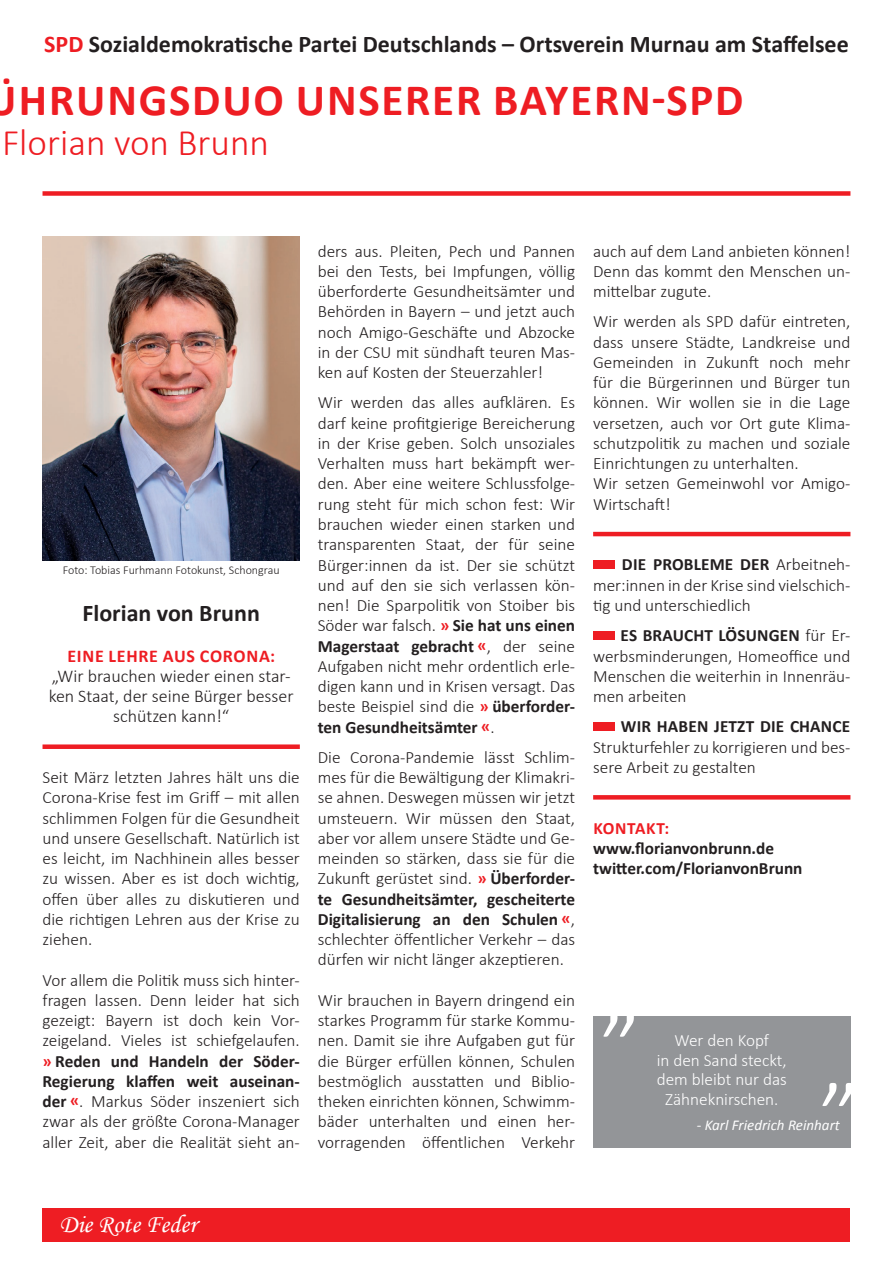
<style>
.page{position:relative;width:893px;height:1263px;background:#fff}
.page>*{position:absolute;margin:0;border:0;box-sizing:border-box;transform-origin:0 0}
.t1{font:300 99px "Calibri";color:#fff}
.t2{font:700 45px "Calibri";letter-spacing:.04em;color:#ee1d23}
.t3{font:300 37.5px "Calibri";color:#ee1d23}
.t4{font:25.5px "Monotype Corsiva";color:#fff}
.t5{font:700 24px "Calibri";color:#231f20}
.t6{font:300 18px/20.2px "Calibri";color:#231f20;text-align:center}
.t7{font:700 18px "Calibri";letter-spacing:.04em;color:#ee1d23}
.t8{font:300 17.25px/20.2px "Calibri";color:#231f20;text-align:justify}
.t9{font:700 17.25px/20.2px "Calibri";color:#231f20}
.t10{font:300 17.25px/19.5px "Calibri";color:#fff;text-align:center}
.t11{font:700 17.25px "Calibri";letter-spacing:.04em;color:#ee1d23}
.t12{font:italic 15px "Calibri";color:#fff}
.t13{font:300 12px "Calibri";color:#231f20}
.s1{color:#ee1d23}
.s2{font-weight:700;color:#ee1d23}
.s3{font-weight:700}
</style>
<div class="page">
<div style="left:43px;top:744px;width:257px;height:5px;background:#ee1d23"></div>
<hr style="left:593px;top:532px;width:257px;height:4px;background:#ee1d23">
<div style="left:593px;top:795px;width:257px;height:5px;background:#ee1d23"></div>
<div style="left:593px;top:560px;width:21px;height:9px;background:#ee1d23"></div>
<div style="left:593px;top:631px;width:21px;height:9px;background:#ee1d23"></div>
<div style="left:593px;top:722px;width:21px;height:9px;background:#ee1d23"></div>
<img style="left:43px;top:236px;width:257px;height:324px">
<div style="left:43px;top:1208px;width:807px;height:34px;background:#ee1d23"></div>
<div style="left:43px;top:191px;width:807px;height:5px;background:#ee1d23"></div>
<div style="left:593px;top:1016px;width:257px;height:132px;background:#939598"></div>
<h3 class="t5" style="left:44px;top:29px;width:806px"><span class="s1">SPD</span> Sozialdemokratische Partei Deutschlands – Ortsverein Murnau am Staffelsee</h3>
<h2 class="t2" style="left:-12px;top:71px;width:757px">ÜHRUNGSDUO UNSERER BAYERN-SPD</h2>
<h3 class="t3" style="left:2px;top:120px;width:268px">Florian von Brunn</h3>
<p class="t13" style="left:63px;top:562px;width:218px">Foto: Tobias Furhmann Fotokunst, Schongrau</p>
<h3 class="t5" style="left:82px;top:598px;width:179px">Florian von Brunn</h3>
<p class="t7" style="left:68px;top:644px;width:209px">EINE LEHRE AUS CORONA:</p>
<p class="t6" style="left:49px;top:665px;width:246px">„Wir brauchen wieder einen star&shy;ken Staat, der seine Bürger besser schützen kann!“</p>
<p class="t8" style="left:43px;top:766px;width:259px">Seit März letzten Jahres hält uns die Corona-Krise fest im Griff – mit allen schlimmen Folgen für die Gesundheit und unsere Gesellschaft. Natürlich ist es leicht, im Nachhinein alles besser zu wissen. Aber es ist doch wichtig, offen über alles zu diskutieren und die richtigen Lehren aus der Krise zu ziehen.</p>
<p class="t8" style="left:43px;top:969px;width:259px">Vor allem die Politik muss sich hinter&shy;fragen lassen. Denn leider hat sich gezeigt: Bayern ist doch kein Vor&shy;zeigeland. Vieles ist schiefgelaufen. <span class="s2">»</span> <span class="s3">Reden und Handeln der Söder-Regierung klaffen weit auseinan&shy;der</span> <span class="s2">«</span>. Markus Söder inszeniert sich zwar als der größte Corona-Manager aller Zeit, aber die Realität sieht an-</p>
<p class="t8" style="left:318px;top:240px;width:259px">ders aus. Pleiten, Pech und Pannen bei den Tests, bei Impfungen, völlig überforderte Gesundheitsämter und Behörden in Bayern – und jetzt auch noch Amigo-Geschäfte und Abzocke in der CSU mit sündhaft teuren Mas&shy;ken auf Kosten der Steuerzahler!</p>
<p class="t8" style="left:318px;top:392px;width:259px">Wir werden das alles aufklären. Es darf keine profitgierige Bereicherung in der Krise geben. Solch unsoziales Verhalten muss hart bekämpft wer&shy;den. Aber eine weitere Schlussfolge&shy;rung steht für mich schon fest: Wir brauchen wieder einen starken und transparenten Staat, der für seine Bürger:innen da ist. Der sie schützt und auf den sie sich verlassen kön&shy;nen! Die Sparpolitik von Stoiber bis Söder war falsch. <span class="s2">»</span> <span class="s3">Sie hat uns einen Magerstaat gebracht</span> <span class="s2">«</span>, der seine Aufgaben nicht mehr ordentlich erle&shy;digen kann und in Krisen versagt. Das beste Beispiel sind die <span class="s2">»</span> <span class="s3">überforder&shy;ten Gesundheitsämter</span> <span class="s2">«</span>.</p>
<p class="t8" style="left:318px;top:746px;width:259px">Die Corona-Pandemie lässt Schlim&shy;mes für die Bewältigung der Klimakri&shy;se ahnen. Deswegen müssen wir jetzt umsteuern. Wir müssen den Staat, aber vor allem unsere Städte und Ge&shy;meinden so stärken, dass sie für die Zukunft gerüstet sind. <span class="s2">»</span> <span class="s3">Überforder&shy;te Gesundheitsämter, gescheiterte Digitalisierung an den Schulen</span> <span class="s2">«</span>, schlechter öffentlicher Verkehr – das dürfen wir nicht länger akzeptieren.</p>
<p class="t8" style="left:318px;top:989px;width:259px">Wir brauchen in Bayern dringend ein starkes Programm für starke Kommu&shy;nen. Damit sie ihre Aufgaben gut für die Bürger erfüllen können, Schulen bestmöglich ausstatten und Biblio&shy;theken einrichten können, Schwimm&shy;bäder unterhalten und einen her&shy;vorragenden öffentlichen Verkehr</p>
<p class="t8" style="left:593px;top:240px;width:259px">auch auf dem Land anbieten können!<br>Denn das kommt den Menschen un&shy;mittelbar zugute.</p>
<p class="t8" style="left:593px;top:311px;width:259px;text-align:left">Wir werden als SPD dafür eintreten, dass unsere Städte, Landkreise und<br>Gemeinden in Zukunft noch mehr für die Bürgerinnen und Bürger tun können. Wir wollen sie in die Lage versetzen, auch vor Ort gute Klima&shy;schutzpolitik zu machen und soziale<br>Einrichtungen zu unterhalten.<br>Wir setzen Gemeinwohl vor Amigo-<br>Wirtschaft!</p>
<p class="t8" style="left:593px;top:554px;width:259px;text-indent:29px"><span class="s3">DIE PROBLEME DER</span> Arbeitneh&shy;mer:innen in der Krise sind vielschich&shy;tig und unterschiedlich</p>
<p class="t8" style="left:593px;top:625px;width:259px;text-indent:27px"><span class="s3">ES BRAUCHT LÖSUNGEN</span> für Er&shy;werbsminderungen, Homeoffice und Menschen die weiterhin in Innenräu&shy;men arbeiten</p>
<p class="t9" style="left:621px;top:717px;width:231px">WIR HABEN JETZT DIE CHANCE</p>
<p class="t8" style="left:593px;top:736px;width:259px">Strukturfehler zu korrigieren und bes&shy;sere Arbeit zu gestalten</p>
<p class="t11" style="left:593px;top:817px;width:77px">KONTAKT:</p>
<p class="t9" style="left:593px;top:838px;width:211px">www.florianvonbrunn.de twitter.com/FlorianvonBrunn</p>
<h1 class="t1" style="left:601px;top:928px;width:42px">„</h1>
<p class="t10" style="left:657px;top:1030px;width:132px">Wer den Kopf<br>in den Sand steckt, dem bleibt nur das<br>Zähneknirschen.</p>
<p class="t12" style="left:697px;top:1115px;width:145px">- Karl Friedrich Reinhart</p>
<h1 class="t1" style="left:820px;top:998px;width:42px">„</h1>
<h3 class="t4" style="left:60px;top:1209px;width:139px">Die Rote Feder</h3>
</div>
